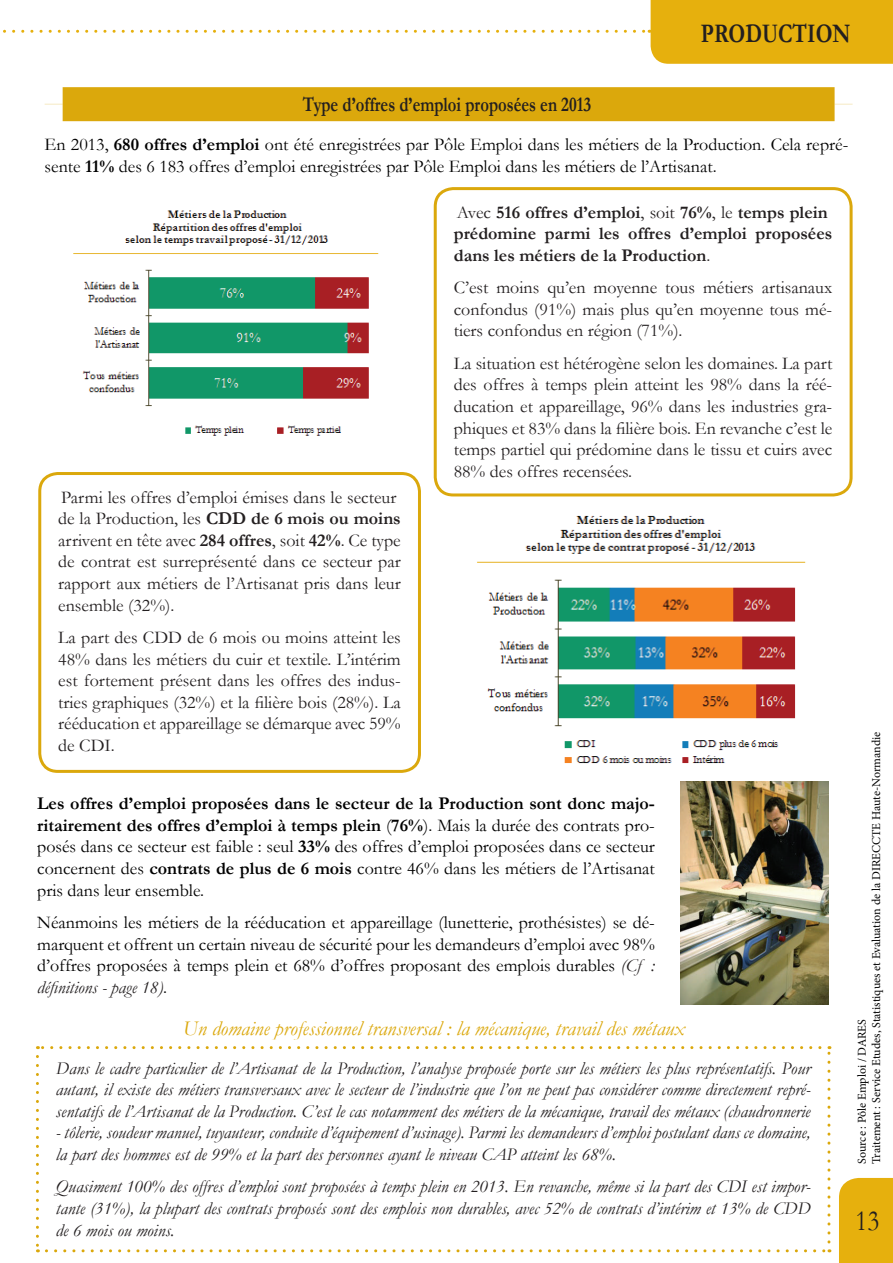
<style>
.page{position:relative;width:893px;height:1263px;background:#fff}
.page>*{position:absolute;margin:0;border:0;box-sizing:border-box;transform-origin:0 0}
.t1{font:29.7px "Garamond";color:#231f20;scale:.86 1}
.t2{font:700 27px "Garamond";color:#231f20;scale:.79 1}
.t3{font:italic 21px "Garamond";color:#dba80c}
.t4{font:700 21px "Garamond";color:#231f20;scale:.79 1}
.t5{font:18px/21.6px "Garamond";color:#231f20;text-align:justify}
.t6{font:italic 18px/21.6px "Garamond";color:#231f20;text-align:justify}
.t7{font:18px/21.6px "Garamond";color:#000;text-align:justify}
.t8{font:700 18px/21.6px "Garamond";color:#231f20}
.t9{font:12px/14.4px "Minion Pro";color:#000}
.s1{font-weight:700}
.s2{font-weight:400}
.s3{font-style:italic;color:#231f20}
</style>
<div class="page">
<svg style="left:3px;top:0;width:890px;height:64px"></svg>
<div style="left:839px;top:1178px;width:54px;height:85px;background:#e6b00d"></div>
<svg style="left:45px;top:87px;width:808px;height:34px;background:#dcac17"></svg>
<div style="left:434px;top:187px;width:419px;height:309px;border:3px solid #dba80c;border-radius:18px"></div>
<div style="left:38px;top:472px;width:383px;height:301px;border:3px solid #dba80c;border-radius:18px"></div>
<svg style="left:36px;top:1056px;width:3px;height:196px"></svg>
<svg style="left:46px;top:1249px;width:784px;height:3px"></svg>
<svg style="left:827px;top:1046px;width:3px;height:196px"></svg>
<svg style="left:37px;top:1046px;width:783px;height:3px"></svg>
<img style="left:73px;top:210px;width:306px;height:226px">
<img style="left:477px;top:515px;width:329px;height:249px">
<img style="left:680px;top:781px;width:149px;height:223px">
<h2 class="t2" style="left:701px;top:15px;width:191px">PRODUCTION</h2>
<p class="t4" style="left:303px;top:90px;width:367px">Type d’offres d’emploi proposées en 2013</p>
<p class="t7" style="left:45px;top:133px;width:805px">En 2013, <span class="s1">680 offres d’emploi</span> ont été enregistrées par Pôle Emploi dans les métiers de la Production. Cela repré&shy;sente <span class="s1">11%</span> des 6 183 offres d’emploi enregistrées par Pôle Emploi dans les métiers de l’Artisanat.</p>
<p class="t8" style="left:454px;top:201px;width:380px"><span class="s2">Avec</span> 516 offres d’emploi<span class="s2">, soit</span> 76%<span class="s2">, le</span> temps plein prédomine parmi les offres d’emploi proposées dans les métiers de la Production<span class="s2">.</span></p>
<p class="t5" style="left:454px;top:276px;width:380px">C’est moins qu’en moyenne tous métiers artisanaux confondus (91%) mais plus qu’en moyenne tous mé&shy;tiers confondus en région (71%).</p>
<p class="t5" style="left:454px;top:352px;width:380px">La situation est hétérogène selon les domaines. La part des offres à temps plein atteint les 98% dans la réé&shy;ducation et appareillage, 96% dans les industries gra&shy;phiques et 83% dans la filière bois. En revanche c’est le temps partiel qui prédomine dans le tissu et cuirs avec 88% des offres recensées.</p>
<p class="t5" style="left:58px;top:486px;width:344px;text-align:left">Parmi les offres d’emploi émises dans le secteur de la Production, les <span class="s1">CDD de 6 mois ou moins </span>arrivent en tête avec <span class="s1">284 offres</span>, soit <span class="s1">42%</span>. Ce type de contrat est surreprésenté dans ce secteur par rapport aux métiers de l’Artisanat pris dans leur ensemble (32%).</p>
<p class="t5" style="left:58px;top:626px;width:344px">La part des CDD de 6 mois ou moins atteint les 48% dans les métiers du cuir et textile. L’intérim est fortement présent dans les offres des indus&shy;tries graphiques (32%) et la filière bois (28%). La rééducation et appareillage se démarque avec 59% de CDI.</p>
<p class="t7" style="left:37px;top:792px;width:619px"><span class="s1">Les offres d’emploi proposées dans le secteur de la Production sont donc majo&shy;ritairement des offres d’emploi à temps plein</span> (<span class="s1">76%</span>). Mais la durée des contrats pro&shy;posés dans ce secteur est faible : seul <span class="s1">33%</span> des offres d’emploi proposées dans ce secteur concernent des <span class="s1">contrats de plus de 6 mois</span> contre 46% dans les métiers de l’Artisanat pris dans leur ensemble.</p>
<p class="t7" style="left:37px;top:911px;width:619px">Néanmoins les métiers de la rééducation et appareillage (lunetterie, prothésistes) se dé&shy;marquent et offrent un certain niveau de sécurité pour les demandeurs d’emploi avec 98% d’offres proposées à temps plein et 68% d’offres proposant des emplois durables <span class="s3">(Cf : définitions - page 18)</span>.</p>
<p class="t3" style="left:183px;top:1014px;width:503px">Un domaine professionnel transversal : la mécanique, travail des métaux</p>
<p class="t6" style="left:56px;top:1057px;width:756px">Dans le cadre particulier de l’Artisanat de la Production, l’analyse proposée porte sur les métiers les plus représentatifs. Pour autant, il existe des métiers transversaux avec le secteur de l’industrie que l’on ne peut pas considérer comme directement repré&shy;sentatifs de l’Artisanat de la Production. C’est le cas notamment des métiers de la mécanique, travail des métaux (chaudronnerie</p>
<p class="t6" style="left:56px;top:1121px;width:756px">- tôlerie, soudeur manuel, tuyauteur, conduite d’équipement d’usinage). Parmi les demandeurs d’emploi postulant dans ce domaine, la part des hommes est de 99% et la part des personnes ayant le niveau CAP atteint les 68%.</p>
<p class="t6" style="left:56px;top:1175px;width:756px">Quasiment 100% des offres d’emploi sont proposées à temps plein en 2013. En revanche, même si la part des CDI est impor&shy;tante (31%), la plupart des contrats proposés sont des emplois non durables, avec 52% de contrats d’intérim et 13% de CDD de 6 mois ou moins.</p>
<p class="t9" style="left:855px;top:1164px;width:434px;rotate:-90deg">Source : Pôle Emploi / DARES<br>Traitement : Service Etudes, Statistiques et Evaluation de la DIRECCTE Haute-Normandie</p>
<h1 class="t1" style="left:855px;top:1200px;width:29px">13</h1>
</div>
